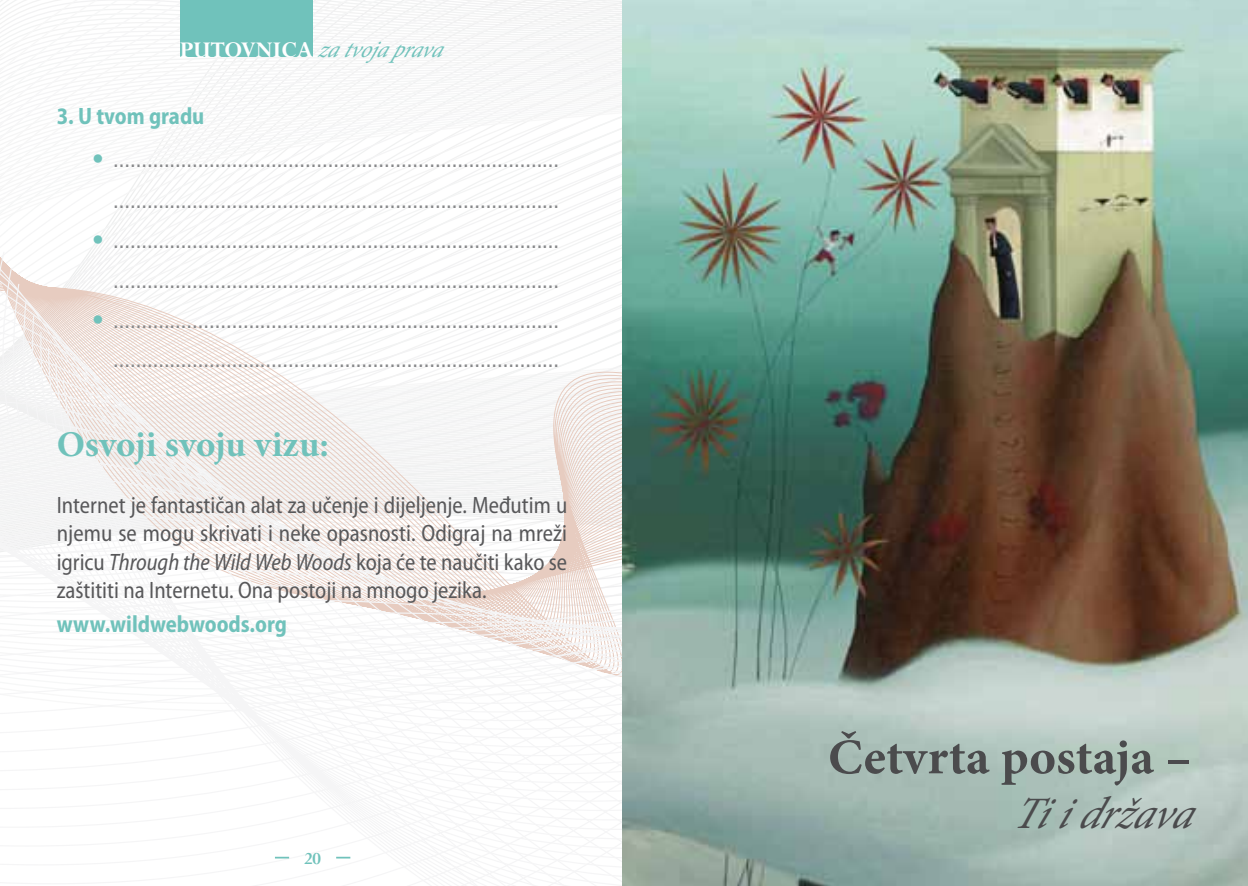
<style>
.page{position:relative;width:1248px;height:886px;background:#fff}
.page>*{position:absolute;margin:0;border:0;box-sizing:border-box;transform-origin:0 0}
.t1{font:700 50px "Minion Pro";color:#4b4b4d}
.t2{font:italic 45px "Minion Pro";color:#4b4b4d;scale:.94 1}
.t3{font:700 36.25px "Minion Pro";color:#70c2bb}
.t4{font:condensed 23.75px/39.8px "Helvetica Neue LT Std";color:#87888a;text-align:right}
.t5{font:semi-condensed 23.75px/28.5px "Myriad Pro";color:#58585a;text-align:justify;scale:.94 1}
.t6{font:700 semi-condensed 23.75px "Myriad Pro";color:#70c2bb;scale:.94 1}
.t7{font:italic 23.75px "Minion Pro";color:#70c2bb;scale:.94 1}
.t8{font:700 18.75px "Perpetua";color:#70c2bb}
.s1{font-family:"Perpetua";font-weight:700;font-style:normal;font-size:25px;color:#fff}
.s2{color:#70c2bb}
.s3{font-style:italic}
</style>
<div class="page">
<svg style="left:0;top:0;width:623px;height:91px"></svg>
<svg style="left:0;top:92px;width:623px;height:794px"></svg>
<svg style="left:336px;top:857px;width:14px;height:1px"></svg>
<svg style="left:275px;top:857px;width:14px;height:1px"></svg>
<div style="left:180px;top:0;width:133px;height:57px;background:#70c2bb"></div>
<img style="left:623px;top:0;width:624px;height:886px">
<p class="t7" style="left:180px;top:33px;width:293px"><span class="s1">P U T O V N I C A</span> zatvojaprava</p>
<p class="t6" style="left:57px;top:101px;width:159px">3. U tvom gradu</p>
<p class="t4" style="left:92px;top:138px;width:468px;line-height:41.2px"><span class="s2">•</span> ............................................................................... ...............................................................................</p>
<p class="t4" style="left:92px;top:219px;width:468px"><span class="s2">•</span> ............................................................................... ...............................................................................</p>
<p class="t4" style="left:92px;top:299px;width:468px"><span class="s2">•</span> ............................................................................... ...............................................................................</p>
<p class="t3" style="left:57px;top:418px;width:274px">Osvoji svoju vizu:</p>
<p class="t5" style="left:57px;top:490px;width:544px">Internet je fantastičan alat za učenje i dijeljenje. Međutim u njemu se mogu skrivati i neke opasnosti. Odigraj na mreži igricu <span class="s3">Through the Wild Web Woods</span> koja će te naučiti kako se zaštititi na Internetu. Ona postoji na mnogo jezika.</p>
<p class="t6" style="left:57px;top:609px;width:246px">www.wildwebwoods.org</p>
<p class="t8" style="left:304px;top:846px;width:19px">20</p>
<p class="t1" style="left:828px;top:722px;width:365px">Četvrta postaja –</p>
<p class="t2" style="left:1011px;top:783px;width:216px">Tiidržava</p>
</div>
